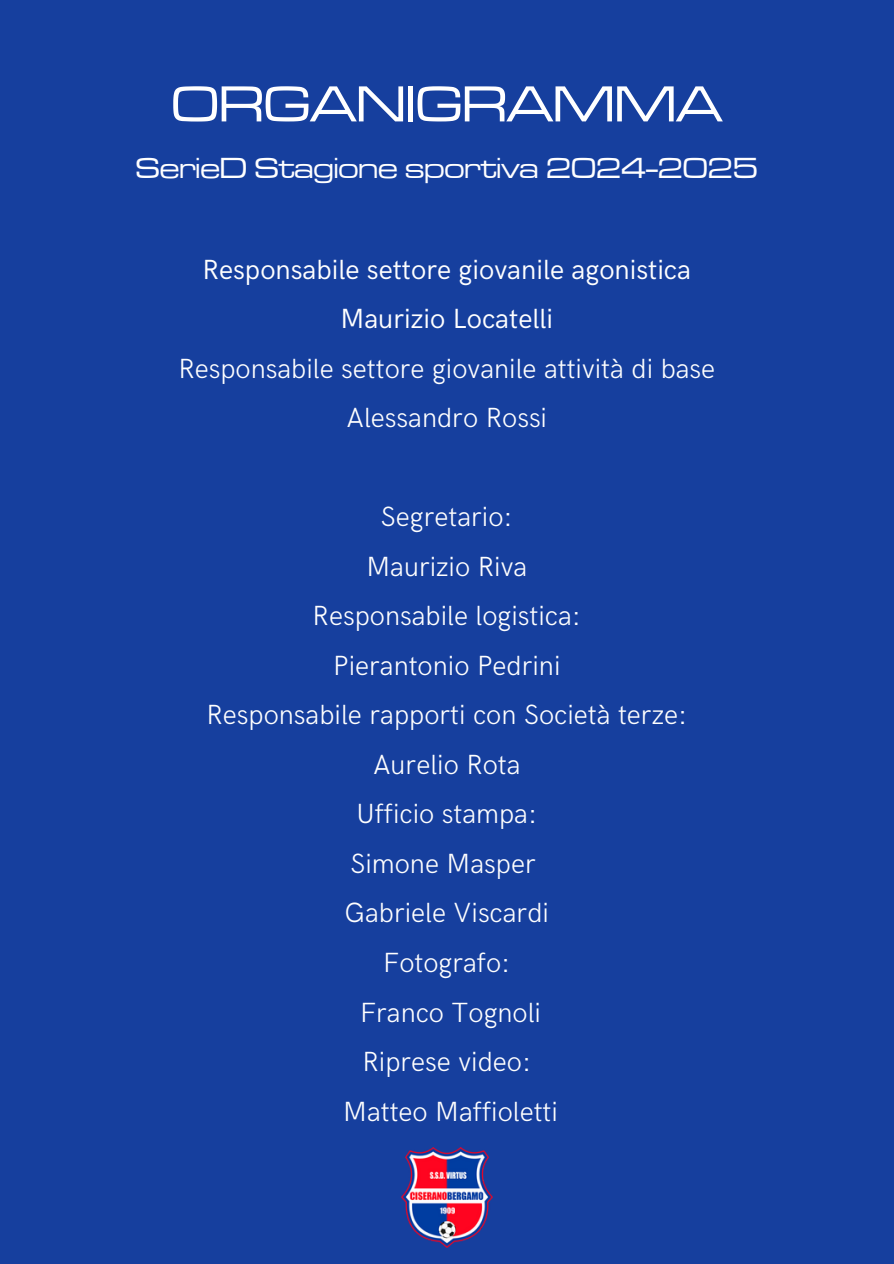
<style>
.page{position:relative;width:894px;height:1264px;background:#fff}
.page>*{position:absolute;margin:0;border:0;box-sizing:border-box;transform-origin:0 0}
.t1{font:500 expanded 52.5px "Microgramma Com";color:#fff}
.t2{font:500 expanded 30px "Microgramma Com";color:#fff}
.t3{font:300 27.75px "HK Grotesk";color:#fff}
.t4{font:27.75px "HK Grotesk";color:#fff}
</style>
<div class="page">
<div style="left:0;top:0;width:893px;height:1263px;background:#163f9e"></div>
<img style="left:401px;top:1147px;width:91px;height:100px">
<h1 class="t1" style="left:171px;top:68px;width:552px">ORGANIGRAMMA</h1>
<p class="t2" style="left:136px;top:148px;width:623px">SerieD Stagione sportiva 2024-2025</p>
<p class="t4" style="left:202px;top:254px;width:490px">Responsabile settore giovanile agonistica</p>
<p class="t4" style="left:340px;top:303px;width:214px">Maurizio Locatelli</p>
<p class="t3" style="left:178px;top:353px;width:538px">Responsabile settore giovanile attività di base</p>
<p class="t3" style="left:346px;top:402px;width:202px">Alessandro Rossi</p>
<p class="t3" style="left:381px;top:501px;width:133px">Segretario:</p>
<p class="t3" style="left:366px;top:551px;width:162px">Maurizio Riva</p>
<p class="t3" style="left:312px;top:600px;width:270px">Responsabile logistica:</p>
<p class="t3" style="left:333px;top:650px;width:229px">Pierantonio Pedrini</p>
<p class="t3" style="left:206px;top:699px;width:482px">Responsabile rapporti con Società terze:</p>
<p class="t3" style="left:373px;top:749px;width:149px">Aurelio Rota</p>
<p class="t3" style="left:356px;top:798px;width:182px">Ufficio stampa:</p>
<p class="t3" style="left:350px;top:848px;width:187px">Simone Masper</p>
<p class="t3" style="left:344px;top:897px;width:206px">Gabriele Viscardi</p>
<p class="t3" style="left:383px;top:947px;width:129px">Fotografo:</p>
<p class="t3" style="left:360px;top:996px;width:182px">Franco Tognoli</p>
<p class="t3" style="left:362px;top:1046px;width:170px">Riprese video:</p>
<p class="t3" style="left:343px;top:1095px;width:216px">Matteo Maffioletti</p>
</div>
